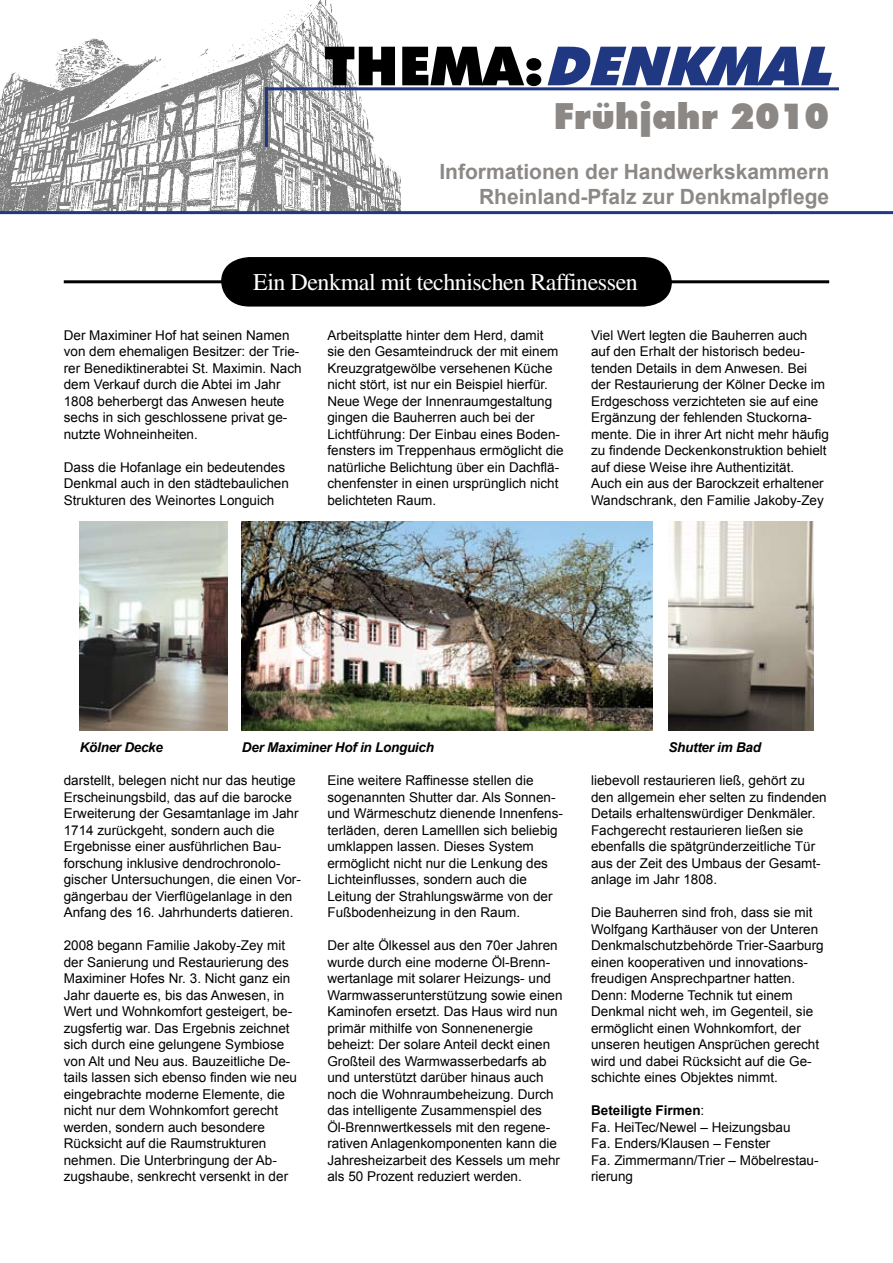
<style>
.page{position:relative;width:893px;height:1263px;background:#fff}
.page>*{position:absolute;margin:0;border:0;box-sizing:border-box;transform-origin:0 0}
.t1{font:italic 900 54px "Futura BT";color:#1f3881}
.t2{font:900 36px "Futura BT";color:#8c8886}
.t3{font:24px "Times";letter-spacing:-.02em;color:#fff}
.t4{font:700 21px/25.2px "Arial";color:#8c8886;text-align:right}
.t5{font:13.5px/16.5px "Arial";color:#000}
.t6{font:italic 700 13.5px "Arial";letter-spacing:-.02em;color:#000}
.s1{font-style:normal;color:#000}
.s2{font-weight:700}
</style>
<div class="page">
<hr style="left:64px;top:280px;width:765px;height:3px;background:#000">
<img style="left:0;top:0;width:330px;height:211px">
<hr style="left:0;top:211px;width:893px;height:3px;background:#1f3881">
<hr style="left:265px;top:87px;width:574px;height:3px;background:#1f3881">
<hr style="left:265px;top:87px;width:3px;height:60px;background:#1f3881">
<div style="left:220px;top:257px;width:453px;height:50px;background:#000"></div>
<img style="left:242px;top:521px;width:410px;height:209px">
<img style="left:80px;top:521px;width:147px;height:209px">
<img style="left:668px;top:521px;width:145px;height:209px">
<h1 class="t1" style="left:324px;top:33px;width:524px"><span class="s1">T H E MA :</span> DENKMAL</h1>
<h2 class="t2" style="left:553px;top:94px;width:277px">Frühjahr 2010</h2>
<h3 class="t4" style="left:439px;top:160px;width:391px">Informationen der Handwerkskammern<br>Rheinland-Pfalz zur Denkmalpflege</h3>
<h3 class="t3" style="left:253px;top:268px;width:386px">Ein Denkmal mit technischen Raffinessen</h3>
<p class="t5" style="left:64px;top:327px;width:239px">Der Maximiner Hof hat seinen Namen von dem ehemaligen Besitzer: der Trie&shy;rer Benediktinerabtei St. Maximin. Nach dem Verkauf durch die Abtei im Jahr 1808 beherbergt das Anwesen heute sechs in sich geschlossene privat ge&shy;nutzte Wohneinheiten.</p>
<p class="t5" style="left:64px;top:459px;width:227px">Dass die Hofanlage ein bedeutendes<br>Denkmal auch in den städtebaulichen<br>Strukturen des Weinortes Longuich</p>
<p class="t5" style="left:327px;top:327px;width:238px">Arbeitsplatte hinter dem Herd, damit sie den Gesamteindruck der mit einem Kreuzgratgewölbe versehenen Küche nicht stört, ist nur ein Beispiel hierfür.<br>Neue Wege der Innenraumgestaltung gingen die Bauherren auch bei der Lichtführung: Der Einbau eines Boden&shy;fensters im Treppenhaus ermöglicht die natürliche Belichtung über ein Dachflä&shy;chenfenster in einen ursprünglich nicht belichteten Raum.</p>
<p class="t5" style="left:591px;top:327px;width:239px">Viel Wert legten die Bauherren auch auf den Erhalt der historisch bedeu&shy;tenden Details in dem Anwesen. Bei der Restaurierung der Kölner Decke im Erdgeschoss verzichteten sie auf eine Ergänzung der fehlenden Stuckorna&shy;mente. Die in ihrer Art nicht mehr häufig zu findende Deckenkonstruktion behielt auf diese Weise ihre Authentizität.<br>Auch ein aus der Barockzeit erhaltener Wandschrank, den Familie Jakoby-Zey</p>
<p class="t6" style="left:80px;top:739px;width:85px">Kölner Decke</p>
<p class="t6" style="left:242px;top:739px;width:193px">Der Maximiner Hof in Longuich</p>
<p class="t6" style="left:668px;top:739px;width:94px">Shutter im Bad</p>
<p class="t5" style="left:64px;top:772px;width:239px">darstellt, belegen nicht nur das heutige Erscheinungsbild, das auf die barocke Erweiterung der Gesamtanlage im Jahr 1714 zurückgeht, sondern auch die Ergebnisse einer ausführlichen Bau&shy;forschung inklusive dendrochronolo&shy;gischer Untersuchungen, die einen Vor&shy;gängerbau der Vierflügelanlage in den Anfang des 16. Jahrhunderts datieren.</p>
<p class="t5" style="left:64px;top:937px;width:235px">2008 begann Familie Jakoby-Zey mit der Sanierung und Restaurierung des Maximiner Hofes Nr. 3. Nicht ganz ein Jahr dauerte es, bis das Anwesen, in Wert und Wohnkomfort gesteigert, be&shy;zugsfertig war. Das Ergebnis zeichnet sich durch eine gelungene Symbiose von Alt und Neu aus. Bauzeitliche De&shy;tails lassen sich ebenso finden wie neu eingebrachte moderne Elemente, die nicht nur dem Wohnkomfort gerecht werden, sondern auch besondere Rücksicht auf die Raumstrukturen nehmen. Die Unterbringung der Ab&shy;zugshaube, senkrecht versenkt in der</p>
<p class="t5" style="left:327px;top:772px;width:236px">Eine weitere Raffinesse stellen die sogenannten Shutter dar. Als Sonnen&shy;und Wärmeschutz dienende Innenfens&shy;terläden, deren Lamelllen sich beliebig umklappen lassen. Dieses System ermöglicht nicht nur die Lenkung des Lichteinflusses, sondern auch die Leitung der Strahlungswärme von der Fußbodenheizung in den Raum.</p>
<p class="t5" style="left:327px;top:937px;width:237px">Der alte Ölkessel aus den 70er Jahren wurde durch eine moderne Öl-Brenn&shy;wertanlage mit solarer Heizungs- und Warmwasserunterstützung sowie einen Kaminofen ersetzt. Das Haus wird nun primär mithilfe von Sonnenenergie beheizt: Der solare Anteil deckt einen Großteil des Warmwasserbedarfs ab und unterstützt darüber hinaus auch noch die Wohnraumbeheizung. Durch das intelligente Zusammenspiel des Öl-Brennwertkessels mit den regene&shy;rativen Anlagenkomponenten kann die Jahresheizarbeit des Kessels um mehr als 50 Prozent reduziert werden.</p>
<p class="t5" style="left:591px;top:772px;width:237px">liebevoll restaurieren ließ, gehört zu den allgemein eher selten zu findenden Details erhaltenswürdiger Denkmäler.<br>Fachgerecht restaurieren ließen sie ebenfalls die spätgründerzeitliche Tür aus der Zeit des Umbaus der Gesamt&shy;anlage im Jahr 1808.</p>
<p class="t5" style="left:591px;top:904px;width:234px">Die Bauherren sind froh, dass sie mit Wolfgang Karthäuser von der Unteren Denkmalschutzbehörde Trier-Saarburg einen kooperativen und innovations&shy;freudigen Ansprechpartner hatten.<br>Denn: Moderne Technik tut einem Denkmal nicht weh, im Gegenteil, sie ermöglicht einen Wohnkomfort, der unseren heutigen Ansprüchen gerecht wird und dabei Rücksicht auf die Ge&shy;schichte eines Objektes nimmt.</p>
<p class="t5" style="left:591px;top:1102px;width:229px"><span class="s2">Beteiligte Firmen</span>:<br>Fa. HeiTec/Newel – Heizungsbau<br>Fa. Enders/Klausen – Fenster<br>Fa. Zimmermann/Trier – Möbelrestau&shy;rierung</p>
</div>
